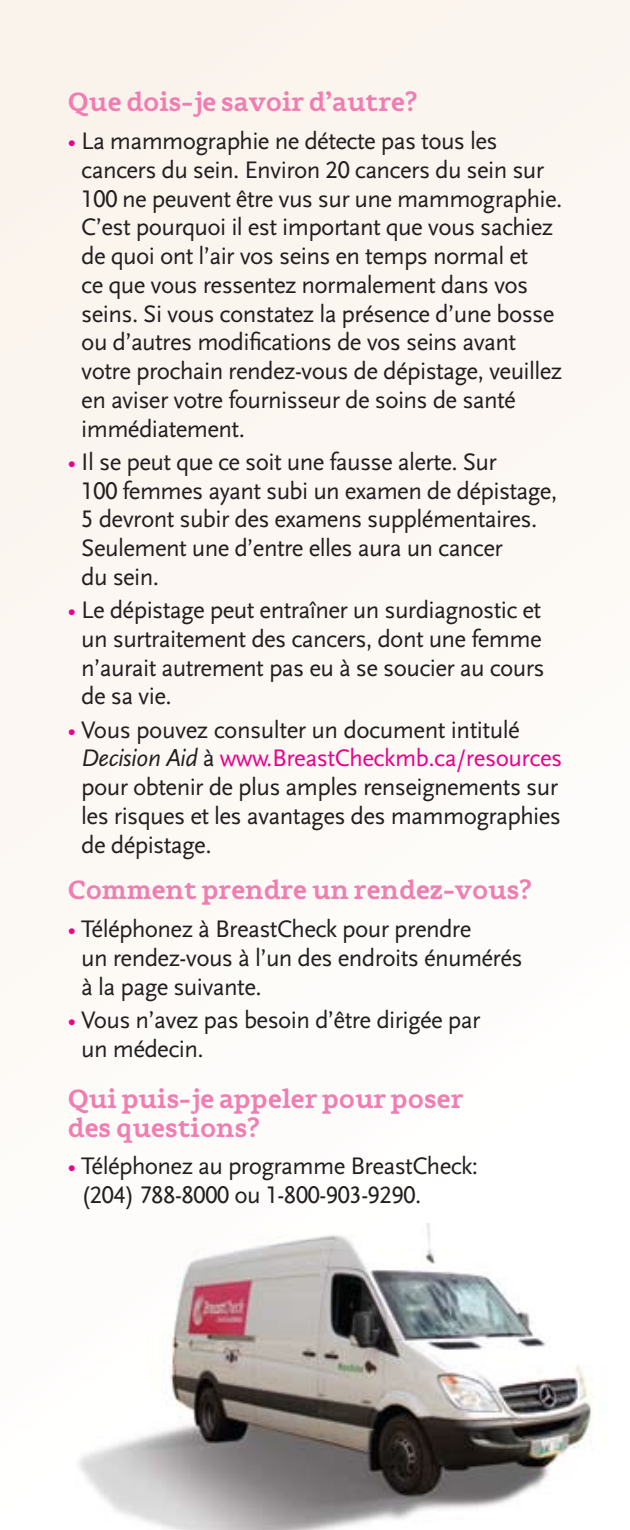
<style>
.page{position:relative;width:630px;height:1530px;background:#fcf8f4}
.page>*{position:absolute;margin:0;border:0;box-sizing:border-box;transform-origin:0 0}
.t1{font:700 27.5px/28.8px "Flembo Text";letter-spacing:-.025em;color:#f17db1}
.t2{font:25px/28.8px "Scala Sans";letter-spacing:-.025em;color:#231f20}
.t3{font:25px "Scala Sans Caps";letter-spacing:-.025em;color:#231f20}
.s1{color:#ec008c}
.s2{font-family:"Scala Sans Caps"}
.s3{font-style:italic}
.s4{font-family:"Scala Sans"}
</style>
<div class="page">
<img style="left:64px;top:1223px;width:544px;height:307px">
<p class="t1" style="left:68px;top:88px;width:352px">Que dois-je savoir d’autre?</p>
<p class="t2" style="left:81px;top:127px;width:483px;text-indent:-14px"><span class="s1">•</span> La mammographie ne détecte pas tous les cancers du sein. Environ <span class="s2">20</span> cancers du sein sur <span class="s2">100</span> ne peuvent être vus sur une mammographie.<br>C’est pourquoi il est important que vous sachiez de quoi ont l’air vos seins en temps normal et<br>ce que vous ressentez normalement dans vos seins. Si vous constatez la présence d’une bosse ou d’autres modifications de vos seins avant votre prochain rendez-vous de dépistage, veuillez en aviser votre fournisseur de soins de santé immédiatement.</p>
<p class="t2" style="left:81px;top:448px;width:478px;text-indent:-14px"><span class="s1">•</span> Il se peut que ce soit une fausse alerte. Sur<br><span class="s2">100</span> femmes ayant subi un examen de dépistage, <span class="s2">5</span> devront subir des examens supplémentaires.<br>Seulement une d’entre elles aura un cancer<br>du sein.</p>
<p class="t2" style="left:81px;top:596px;width:465px;text-indent:-14px"><span class="s1">•</span> Le dépistage peut entraîner un surdiagnostic et un surtraitement des cancers, dont une femme n’aurait autrement pas eu à se soucier au cours de sa vie.</p>
<p class="t2" style="left:81px;top:716px;width:483px;text-indent:-14px"><span class="s1">•</span> Vous pouvez consulter un document intitulé <span class="s3">Decision Aid</span> à <span class="s1">www.BreastCheckmb.ca/resources </span>pour obtenir de plus amples renseignements sur les risques et les avantages des mammographies de dépistage.</p>
<p class="t1" style="left:68px;top:876px;width:466px">Comment prendre un rendez-vous?</p>
<p class="t2" style="left:81px;top:915px;width:443px;text-indent:-14px"><span class="s1">•</span> Téléphonez à BreastCheck pour prendre<br>un rendez-vous à l’un des endroits énumérés à la page suivante.</p>
<p class="t2" style="left:81px;top:1006px;width:401px;text-indent:-14px"><span class="s1">•</span> Vous n’avez pas besoin d’être dirigée par un médecin.</p>
<p class="t1" style="left:68px;top:1084px;width:398px">Qui puis-je appeler pour poser des questions?</p>
<p class="t2" style="left:68px;top:1152px;width:412px"><span class="s1">•</span> Téléphonez au programme BreastCheck:</p>
<p class="t3" style="left:81px;top:1181px;width:342px">(204) 788-8000 <span class="s4">ou</span> 1-800-903-9290.</p>
</div>
